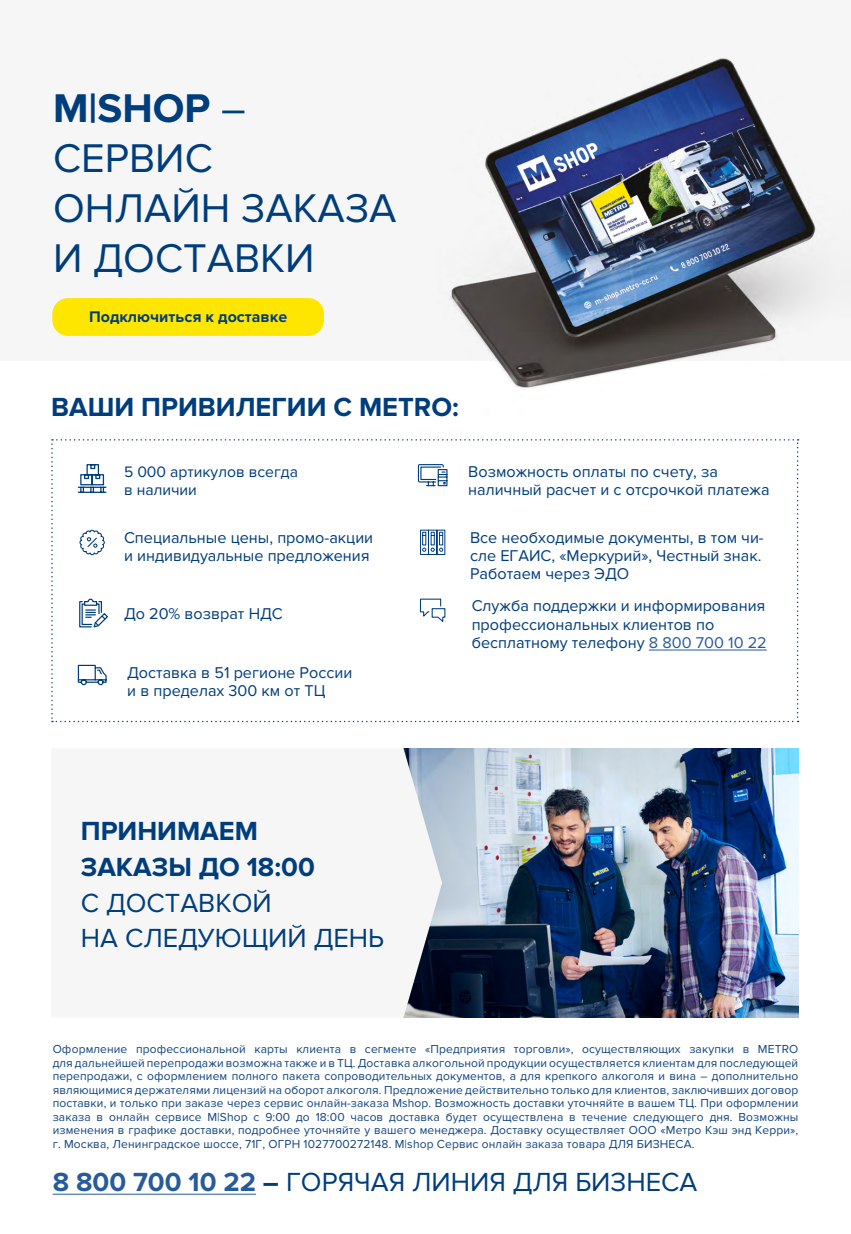
<style>
.page{position:relative;width:851px;height:1234px;background:#fff}
.page>*{position:absolute;margin:0;border:0;box-sizing:border-box;transform-origin:0 0}
.t1{font:41.55px/49.8px "Proxima Nova";color:#003d7c}
.t2{font:27.15px/35.7px "Proxima Nova";color:#003d7c}
.t3{font:700 27.15px/35.7px "Proxima Nova";color:#003d7c}
.t4{font:16.2px/18.1px "Proxima Nova";color:#003d7c}
.t5{font:700 16.05px "Proxima Nova";color:#003d7c}
.t6{font:15.75px/18.1px "Proxima Nova";color:#003d7c}
.t7{font:12px/13.5px "Proxima Nova";letter-spacing:.01em;color:#11447f;text-align:justify}
.s1{font-weight:700}
.s2{color:#275b9b}
.s3{font-weight:700;color:#275b9b}
</style>
<div class="page">
<div style="left:0;top:0;width:850px;height:360px;background:#f6f6f6"></div>
<img style="left:450px;top:58px;width:367px;height:330px">
<hr style="left:53px;top:1193px;width:203px;height:1px;background:#275b9b">
<svg style="left:51px;top:439px;width:747px;height:283px"></svg>
<img style="left:442px;top:748px;width:356px;height:269px">
<svg style="left:403px;top:748px;width:39px;height:269px"></svg>
<div style="left:52px;top:298px;width:272px;height:38px;background:#ffe600;border-radius:16px"></div>
<h1 class="t1" style="left:53px;top:84px;width:345px"><span class="s1">M|SHOP</span> –<br>СЕРВИС<br>ОНЛАЙН ЗАКАЗА<br>И ДОСТАВКИ</h1>
<h3 class="t5" style="left:89px;top:307px;width:200px">Подключиться к доставке</h3>
<h2 class="t3" style="left:51px;top:389px;width:409px">ВАШИ ПРИВИЛЕГИИ С METRO:</h2>
<h3 class="t6" style="left:124px;top:462px;width:175px">5 000 артикулов всегда в наличии</h3>
<h3 class="t4" style="left:468px;top:462px;width:303px">Возможность оплаты по счету, за наличный расчет и с отсрочкой платежа</h3>
<h3 class="t4" style="left:470px;top:528px;width:295px">Все необходимые документы, в том чи&shy;сле ЕГАИС, «Меркурий», Честный знак.<br>Работаем через ЭДО</h3>
<h3 class="t4" style="left:471px;top:597px;width:296px">Служба поддержки и информирования профессиональных клиентов по бесплатному телефону <span class="s2">8 800 700 10 22</span></h3>
<h3 class="t4" style="left:124px;top:528px;width:251px">Специальные цены, промо-акции и индивидуальные предложения</h3>
<h3 class="t4" style="left:124px;top:605px;width:160px">До 20% возврат НДС</h3>
<h3 class="t4" style="left:127px;top:663px;width:226px">Доставка в 51 регионе России и в пределах 300 км от ТЦ</h3>
<h2 class="t3" style="left:81px;top:813px;width:235px">ПРИНИМАЕМ<br>ЗАКАЗЫ ДО 18:00</h2>
<h2 class="t2" style="left:81px;top:884px;width:305px">С ДОСТАВКОЙ<br>НА СЛЕДУЮЩИЙ ДЕНЬ</h2>
<p class="t7" style="left:53px;top:1042px;width:747px">Оформление профессиональной карты клиента в сегменте «Предприятия торговли», осуществляющих закупки в METRO для дальнейшей перепродажи возможна также и в ТЦ. Доставка алкогольной продукции осуществляется клиентам для последующей перепродажи, с оформлением полного пакета сопроводительных документов, а для крепкого алкоголя и вина – дополнительно являющимися держателями лицензий на оборот алкоголя. Предложение действительно только для клиентов, заключивших договор поставки, и только при заказе через сервис онлайн-заказа Mshop. Возможность доставки уточняйте в вашем ТЦ. При оформлении заказа в онлайн сервисе M|Shop с 9:00 до 18:00 часов доставка будет осуществлена в течение следующего дня. Возможны изменения в графике доставки, подробнее уточняйте у вашего менеджера. Доставку осуществляет ООО «Метро Кэш энд Керри», г. Москва, Ленинградское шоссе, 71Г, ОГРН 1027700272148. M|shop Сервис онлайн заказа товара ДЛЯ БИЗНЕСА.</p>
<h2 class="t2" style="left:53px;top:1163px;width:646px"><span class="s3">8 800 700 10 22</span> <span class="s1">–</span> ГОРЯЧАЯ ЛИНИЯ ДЛЯ БИЗНЕСА</h2>
</div>
